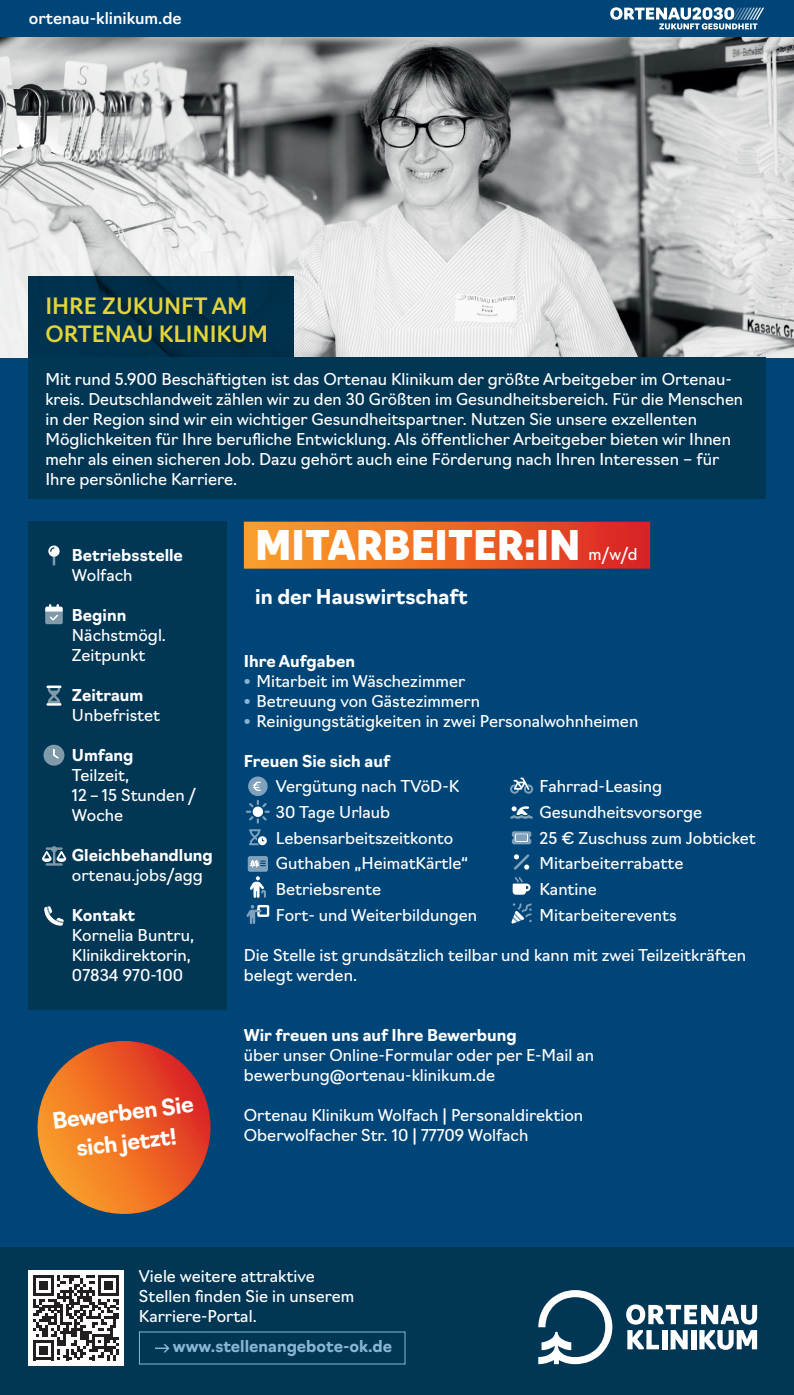
<style>
.page{position:relative;width:794px;height:1395px;background:#fff}
.page>*{position:absolute;margin:0;border:0;box-sizing:border-box;transform-origin:0 0}
.t1{font:900 40px "Navigo";color:#fff}
.t2{font:500 22px/28px "Navigo";color:#e4d439}
.t3{font:700 22px/30px "Navigo";color:#fff;text-align:center}
.t4{font:700 20px "Navigo";color:#fff}
.t5{font:16px/20px "Navigo";color:#fff}
.t6{font:700 16px "Navigo";color:#fff}
.t7{font:700 16px "Navigo";color:#88b5d6}
.t8{font:500 16px "Navigo";color:#fff}
.s1{font-family:"Dax Pro";font-weight:700;font-stretch:expanded;color:#88b5d6}
</style>
<div class="page">
<div style="left:0;top:357px;width:794px;height:1038px;background:#004578"></div>
<img style="left:0;top:37px;width:793px;height:320px">
<div style="left:244px;top:522px;width:406px;height:47px;background:linear-gradient(to right,#fda728,#dd2623)"></div>
<svg style="left:246px;top:776px;width:24px;height:47px"></svg>
<svg style="left:249px;top:829px;width:18px;height:16px"></svg>
<svg style="left:248px;top:856px;width:20px;height:42px"></svg>
<svg style="left:246px;top:905px;width:23px;height:19px"></svg>
<svg style="left:510px;top:777px;width:24px;height:17px"></svg>
<svg style="left:510px;top:806px;width:23px;height:13px"></svg>
<svg style="left:512px;top:831px;width:19px;height:13px"></svg>
<svg style="left:514px;top:854px;width:15px;height:15px"></svg>
<svg style="left:512px;top:877px;width:18px;height:18px"></svg>
<svg style="left:511px;top:903px;width:21px;height:20px"></svg>
<div style="left:0;top:1247px;width:794px;height:148px;background:#013654"></div>
<div style="left:28px;top:1270px;width:95px;height:95px;background:#fff"></div>
<svg style="left:33px;top:1275px;width:86px;height:85px"></svg>
<svg style="left:155px;top:1344px;width:14px;height:8px"></svg>
<svg style="left:538px;top:1290px;width:74px;height:74px"></svg>
<svg style="left:627px;top:1330px;width:32px;height:19px"></svg>
<div style="left:662px;top:1330px;width:5px;height:19px;background:#fff"></div>
<svg style="left:670px;top:1330px;width:17px;height:20px"></svg>
<div style="left:691px;top:1330px;width:5px;height:19px;background:#fff"></div>
<svg style="left:699px;top:1330px;width:58px;height:20px"></svg>
<svg style="left:626px;top:1304px;width:131px;height:20px"></svg>
<div style="left:28px;top:522px;width:199px;height:488px;background:#013654"></div>
<svg style="left:48px;top:545px;width:12px;height:20px"></svg>
<svg style="left:45px;top:604px;width:18px;height:20px"></svg>
<hr style="left:46px;top:685px;width:15px;height:3px;background:#fff">
<svg style="left:46px;top:688px;width:15px;height:17px"></svg>
<svg style="left:43px;top:745px;width:21px;height:20px"></svg>
<svg style="left:42px;top:846px;width:24px;height:19px"></svg>
<svg style="left:44px;top:906px;width:20px;height:19px"></svg>
<svg style="left:37px;top:1041px;width:174px;height:173px"></svg>
<svg style="left:28px;top:276px;width:266px;height:81px;fill:#00314d"></svg>
<div style="left:28px;top:357px;width:737px;height:142px;background:#013654"></div>
<div style="left:0;top:0;width:794px;height:37px;background:#004578"></div>
<svg style="left:610px;top:7px;width:154px;height:23px"></svg>
<p class="t8" style="left:29px;top:6px;width:154px">ortenau-klinikum.de</p>
<h2 class="t2" style="left:45px;top:290px;width:224px">IHRE ZUKUNFT AM<br>ORTENAU KLINIKUM</h2>
<p class="t5" style="left:45px;top:367px;width:699px">Mit rund 5.900 Beschäftigten ist das Ortenau Klinikum der größte Arbeitgeber im Ortenau&shy;kreis. Deutschlandweit zählen wir zu den 30 Größten im Gesundheitsbereich. Für die Menschen in der Region sind wir ein wichtiger Gesundheitspartner. Nutzen Sie unsere exzellenten Möglichkeiten für Ihre berufliche Entwicklung. Als öffentlicher Arbeitgeber bieten wir Ihnen mehr als einen sicheren Job. Dazu gehört auch eine Förderung nach Ihren Interessen – für Ihre persönliche Karriere.</p>
<p class="t6" style="left:72px;top:543px;width:112px">Betriebsstelle</p>
<p class="t5" style="left:72px;top:564px;width:62px">Wolfach</p>
<p class="t6" style="left:72px;top:603px;width:56px">Beginn</p>
<p class="t5" style="left:72px;top:624px;width:95px">Nächstmögl.<br>Zeitpunkt</p>
<p class="t6" style="left:72px;top:683px;width:73px">Zeitraum</p>
<p class="t5" style="left:72px;top:704px;width:90px">Unbefristet</p>
<p class="t6" style="left:72px;top:743px;width:63px">Umfang</p>
<p class="t5" style="left:72px;top:764px;width:126px">Teilzeit,<br>12 − 15 Stunden /<br>Woche</p>
<p class="t6" style="left:72px;top:843px;width:142px">Gleichbehandlung</p>
<p class="t5" style="left:72px;top:864px;width:132px">ortenau.jobs/agg</p>
<p class="t6" style="left:72px;top:903px;width:65px">Kontakt</p>
<p class="t5" style="left:72px;top:924px;width:124px">Kornelia Buntru,<br>Klinikdirektorin,<br>07834 970-100</p>
<h2 class="t3" style="left:50px;top:1104px;width:144px;rotate:-7deg">Bewerben Sie sich jetzt!</h2>
<h1 class="t1" style="left:255px;top:514px;width:327px">MITARBEITER:IN</h1>
<p class="t4" style="left:255px;top:580px;width:214px">in der Hauswirtschaft</p>
<p class="t5" style="left:588px;top:543px;width:51px">m/w/d</p>
<p class="t6" style="left:244px;top:648px;width:113px">Ihre Aufgaben</p>
<p class="t5" style="left:244px;top:669px;width:223px"><span class="s1">•</span> Mitarbeit im Wäschezimmer</p>
<p class="t5" style="left:244px;top:689px;width:238px"><span class="s1">•</span> Betreuung von Gästezimmern</p>
<p class="t5" style="left:244px;top:709px;width:396px"><span class="s1">•</span> Reinigungstätigkeiten in zwei Personalwohnheimen</p>
<p class="t6" style="left:244px;top:748px;width:148px">Freuen Sie sich auf</p>
<p class="t5" style="left:276px;top:772px;width:203px;line-height:25.6px">Vergütung nach TVöD-K<br>30 Tage Urlaub<br>Lebensarbeitszeitkonto<br>Guthaben „HeimatKärtle“<br>Betriebsrente<br>Fort- und Weiterbildungen</p>
<p class="t5" style="left:539px;top:772px;width:217px;line-height:25.6px">Fahrrad-Leasing<br>Gesundheitsvorsorge<br>25 € Zuschuss zum Jobticket<br>Mitarbeiterrabatte<br>Kantine<br>Mitarbeiterevents</p>
<p class="t5" style="left:244px;top:943px;width:504px">Die Stelle ist grundsätzlich teilbar und kann mit zwei Teilzeitkräften belegt werden.</p>
<p class="t6" style="left:244px;top:1022px;width:274px">Wir freuen uns auf Ihre Bewerbung</p>
<p class="t5" style="left:244px;top:1043px;width:352px">über unser Online-Formular oder per E-Mail an bewerbung@ortenau-klinikum.de</p>
<p class="t5" style="left:244px;top:1103px;width:341px">Ortenau Klinikum Wolfach | Personaldirektion<br>Oberwolfacher Str. 10 | 77709 Wolfach</p>
<p class="t5" style="left:139px;top:1265px;width:217px">Viele weitere attraktive<br>Stellen finden Sie in unserem<br>Karriere-Portal.</p>
<p class="t7" style="left:173px;top:1334px;width:221px">www.stellenangebote-ok.de</p>
</div>
